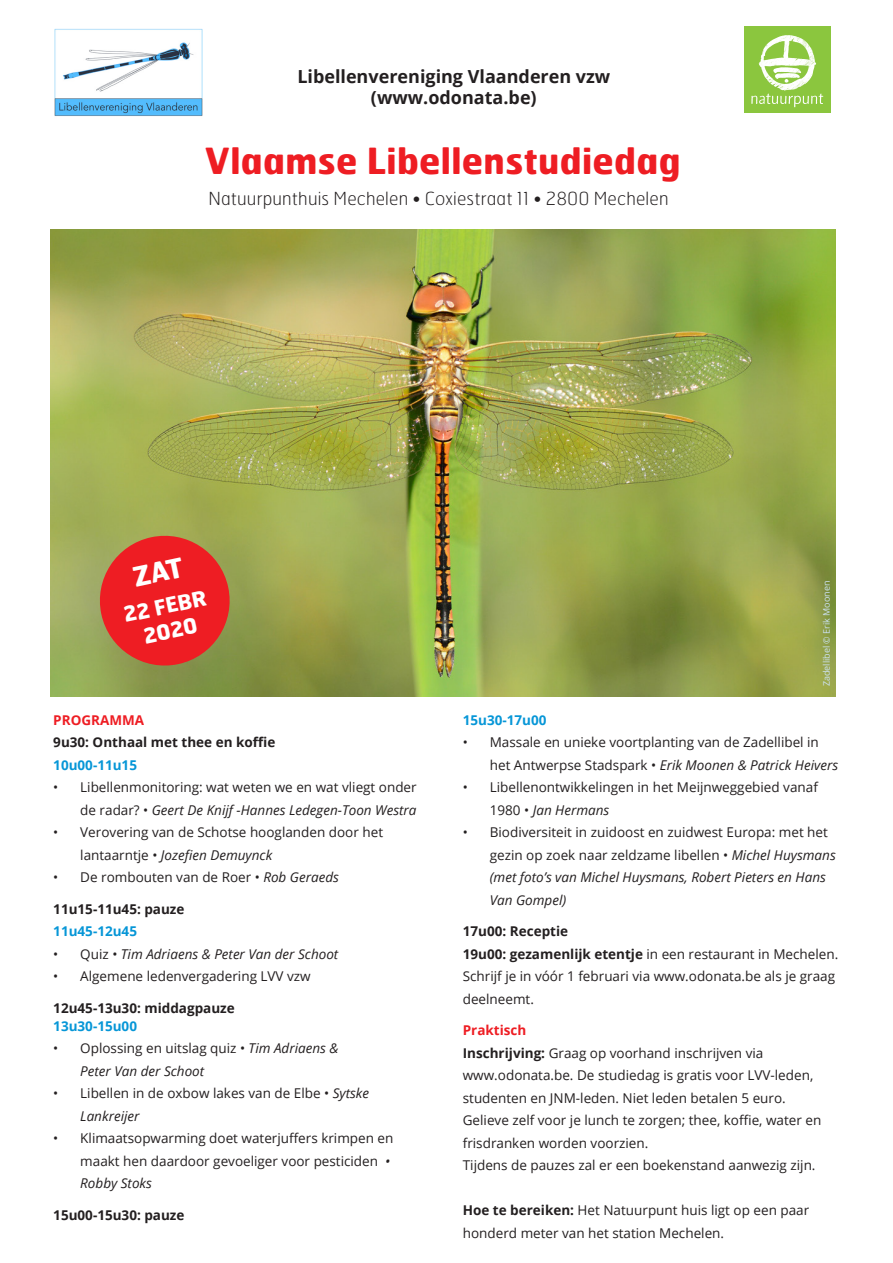
<style>
.page{position:relative;width:893px;height:1263px;background:#fff}
.page>*{position:absolute;margin:0;border:0;box-sizing:border-box;transform-origin:0 0}
.t1{font:700 36px "Hermes FB";letter-spacing:.01em;color:#ee1d23}
.t2{font:700 21px "Hermes FB";color:#fff}
.t3{font:100 18px "Hermes FB";letter-spacing:.01em;color:#231f20}
.t4{font:700 18px/21.6px "Open Sans";color:#231f20;text-align:center}
.t5{font:13.5px/22.5px "Open Sans";color:#231f20}
.t6{font:700 13.5px "Open Sans";color:#231f20}
.t7{font:italic 13.5px/22.5px "Open Sans";color:#231f20}
.t8{font:700 13.5px "Open Sans";color:#0696d7}
.t9{font:700 13.5px "Open Sans";color:#ee1d23}
.t10{font:9px "Open Sans";color:#cee3f5}
.s1{font-style:italic}
.s2{font-style:normal}
.s3{font-weight:700}
</style>
<div class="page">
<img style="left:55px;top:28px;width:148px;height:88px">
<div style="left:745px;top:26px;width:86px;height:86px;background:#8bc63e"></div>
<svg style="left:751px;top:35px;width:72px;height:72px"></svg>
<img style="left:50px;top:229px;width:785px;height:468px">
<svg style="left:94px;top:530px;width:142px;height:141px;background:#cf4a33"></svg>
<p class="t4" style="left:297px;top:65px;width:315px">Libellenvereniging Vlaanderen vzw (www.odonata.be)</p>
<p class="t1" style="left:205px;top:138px;width:477px">Vlaamse Libellenstudiedag</p>
<p class="t3" style="left:208px;top:188px;width:462px">Natuurpunthuis Mechelen • Coxiestraat 11 • 2800 Mechelen</p>
<p class="t2" style="left:121px;top:601px;width:86px;rotate:-12deg">22 FEBR</p>
<p class="t2" style="left:141px;top:623px;width:56px;rotate:-12deg">2020</p>
<p class="t10" style="left:820px;top:686px;width:107px;rotate:-90deg">Zadellibel © Erik Moonen</p>
<p class="t9" style="left:53px;top:710px;width:92px">PROGRAMMA</p>
<p class="t6" style="left:53px;top:733px;width:224px">9u30: Onthaal met thee en koffie</p>
<p class="t8" style="left:53px;top:755px;width:85px">10u00-11u15</p>
<p class="t5" style="left:53px;top:776px;width:365px;text-align:right">• Libellenmonitoring: wat weten we en wat vliegt onder de radar? • <span class="s1">Geert De Knijf -Hannes Ledegen-Toon Westra</span></p>
<p class="t5" style="left:80px;top:821px;width:304px;text-indent:-27px">• Verovering van de Schotse hooglanden door het lantaarntje • <span class="s1">Jozefien Demuynck</span></p>
<p class="t5" style="left:53px;top:866px;width:287px">• De rombouten van de Roer • <span class="s1">Rob Geraeds</span></p>
<p class="t6" style="left:53px;top:899px;width:133px">11u15-11u45: pauze</p>
<p class="t8" style="left:53px;top:922px;width:85px">11u45-12u45</p>
<p class="t7" style="left:53px;top:942px;width:286px"><span class="s2">• Quiz •</span> Tim Adriaens &amp; Peter Van der Schoot</p>
<p class="t5" style="left:53px;top:965px;width:259px">• Algemene ledenvergadering LVV vzw</p>
<p class="t6" style="left:53px;top:998px;width:183px">12u45-13u30: middagpauze</p>
<p class="t8" style="left:53px;top:1016px;width:85px">13u30-15u00</p>
<p class="t7" style="left:80px;top:1037px;width:260px;text-indent:-27px"><span class="s2">• Oplossing en uitslag quiz •</span> Tim Adriaens &amp;<br>Peter Van der Schoot</p>
<p class="t5" style="left:80px;top:1082px;width:290px;text-indent:-27px">• Libellen in de oxbow lakes van de Elbe • <span class="s1">Sytske<br>Lankreijer</span></p>
<p class="t5" style="left:80px;top:1127px;width:315px;text-indent:-27px">• Klimaatsopwarming doet waterjuffers krimpen en maakt hen daardoor gevoeliger voor pesticiden <span class="s1">•<br>Robby Stoks</span></p>
<p class="t6" style="left:53px;top:1205px;width:133px">15u00-15u30: pauze</p>
<p class="t8" style="left:463px;top:710px;width:85px">15u30-17u00</p>
<p class="t5" style="left:490px;top:731px;width:350px;text-indent:-27px">• Massale en unieke voortplanting van de Zadellibel in het Antwerpse Stadspark • <span class="s1">Erik Moonen &amp; Patrick Heivers</span></p>
<p class="t5" style="left:490px;top:776px;width:330px;text-indent:-27px">• Libellenontwikkelingen in het Meijnweggebied vanaf<br>1980 • <span class="s1">Jan Hermans</span></p>
<p class="t5" style="left:490px;top:821px;width:347px;text-indent:-27px">• Biodiversiteit in zuidoost en zuidwest Europa: met het gezin op zoek naar zeldzame libellen • <span class="s1">Michel Huysmans (met foto’s van Michel Huysmans, Robert Pieters en Hans Van Gompel)</span></p>
<p class="t6" style="left:463px;top:922px;width:107px">17u00: Receptie</p>
<p class="t5" style="left:463px;top:942px;width:377px"><span class="s3">19u00: gezamenlijk etentje</span> in een restaurant in Mechelen.<br>Schrijf je in vóór 1 februari via www.odonata.be als je graag deelneemt.</p>
<p class="t9" style="left:463px;top:1021px;width:65px">Praktisch</p>
<p class="t5" style="left:463px;top:1041px;width:352px"><span class="s3">Inschrijving:</span> Graag op voorhand inschrijven via www.odonata.be. De studiedag is gratis voor LVV-leden, studenten en JNM-leden. Niet leden betalen 5 euro.</p>
<p class="t5" style="left:463px;top:1109px;width:360px">Gelieve zelf voor je lunch te zorgen; thee, koffie, water en frisdranken worden voorzien.</p>
<p class="t5" style="left:463px;top:1154px;width:354px">Tijdens de pauzes zal er een boekenstand aanwezig zijn.</p>
<p class="t5" style="left:463px;top:1199px;width:348px"><span class="s3">Hoe te bereiken:</span> Het Natuurpunt huis ligt op een paar honderd meter van het station Mechelen.</p>
</div>
